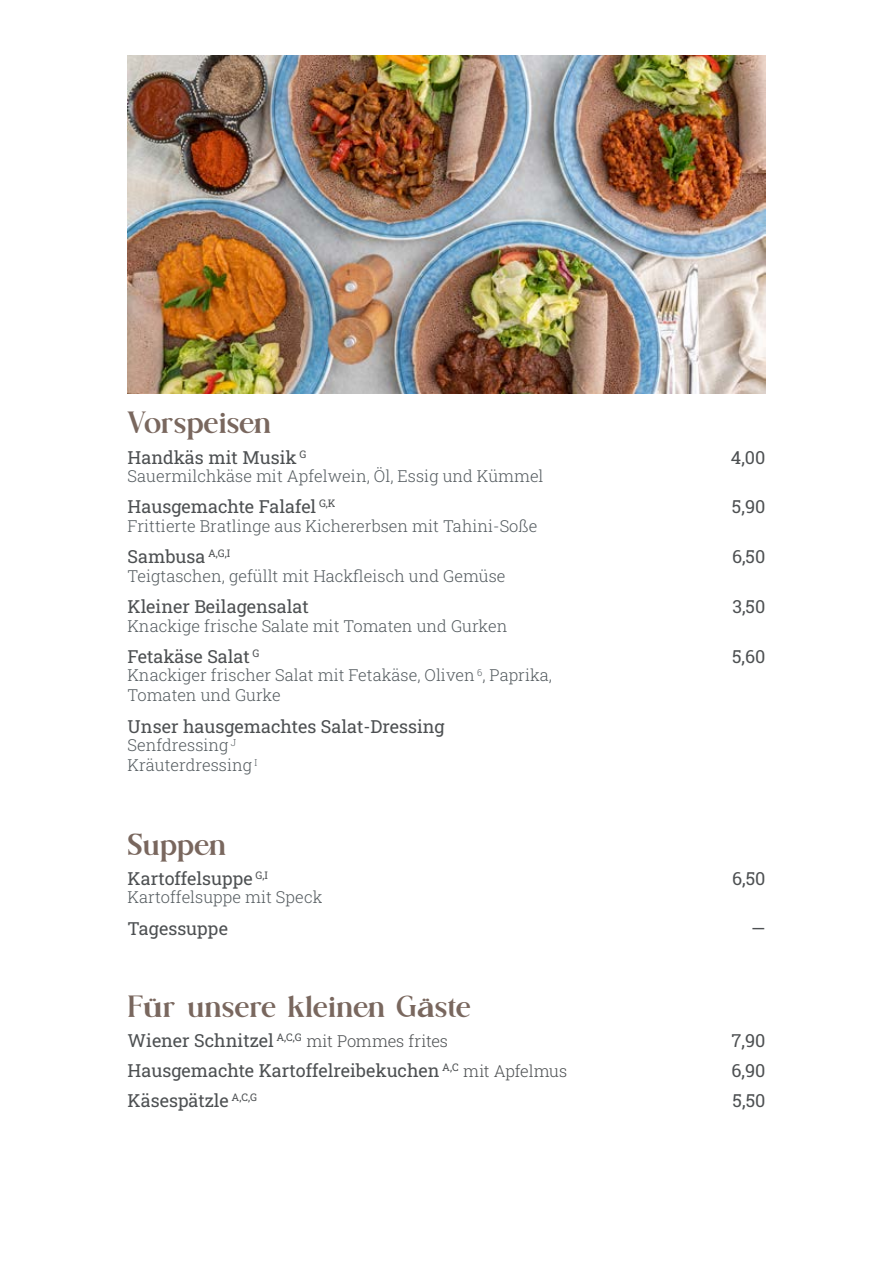
<style>
.page{position:relative;width:893px;height:1263px;background:#fff}
.page>*{position:absolute;margin:0;border:0;box-sizing:border-box;transform-origin:0 0}
.t1{font:33px "Logistra";color:#79675e}
.t2{font:18px "Roboto Slab";color:#4d5052}
.t3{font:300 16.5px/19.8px "Roboto Slab";color:#545b5f}
.s1{font-weight:300;font-size:16.5px}
</style>
<div class="page">
<img style="left:128px;top:55px;width:637px;height:339px">
<h1 class="t1" style="left:128px;top:406px;width:145px">Vorspeisen</h1>
<p class="t2" style="left:128px;top:445px;width:180px">Handkäs mit Musik <sup>G</sup></p>
<p class="t2" style="left:731px;top:445px;width:36px">4,00</p>
<p class="t3" style="left:128px;top:465px;width:417px">Sauermilchkäse mit Apfelwein, Öl, Essig und Kümmel</p>
<p class="t2" style="left:128px;top:495px;width:210px">Hausgemachte Falafel <sup>G,K</sup></p>
<p class="t2" style="left:732px;top:495px;width:35px">5,90</p>
<p class="t3" style="left:128px;top:515px;width:411px">Frittierte Bratlinge aus Kichererbsen mit Tahini-Soße</p>
<p class="t2" style="left:128px;top:544px;width:104px">Sambusa <sup>A,G,I</sup></p>
<p class="t2" style="left:732px;top:544px;width:35px">6,50</p>
<p class="t3" style="left:128px;top:565px;width:379px">Teigtaschen, gefüllt mit Hackfleisch und Gemüse</p>
<p class="t2" style="left:128px;top:594px;width:183px">Kleiner Beilagensalat</p>
<p class="t2" style="left:732px;top:594px;width:35px">3,50</p>
<p class="t3" style="left:128px;top:615px;width:381px">Knackige frische Salate mit Tomaten und Gurken</p>
<p class="t2" style="left:128px;top:644px;width:133px">Fetakäse Salat <sup>G</sup></p>
<p class="t2" style="left:732px;top:644px;width:35px">5,60</p>
<p class="t3" style="left:128px;top:665px;width:426px">Knackiger frischer Salat mit Fetakäse, Oliven <sup>6</sup>, Paprika,<br>Tomaten und Gurke</p>
<p class="t2" style="left:128px;top:714px;width:319px">Unser hausgemachtes Salat-Dressing</p>
<p class="t3" style="left:128px;top:735px;width:131px">Senfdressing <sup>J<br></sup>Kräuterdressing <sup>I</sup></p>
<h1 class="t1" style="left:128px;top:827px;width:100px">Suppen</h1>
<p class="t2" style="left:128px;top:866px;width:142px">Kartoffelsuppe <sup>G,I</sup></p>
<p class="t2" style="left:732px;top:866px;width:35px">6,50</p>
<p class="t3" style="left:128px;top:887px;width:196px">Kartoffelsuppe mit Speck</p>
<p class="t2" style="left:128px;top:916px;width:102px">Tagessuppe</p>
<p class="t2" style="left:751px;top:916px;width:16px">—</p>
<h1 class="t1" style="left:128px;top:989px;width:345px">Für unsere kleinen Gäste</h1>
<p class="t2" style="left:128px;top:1028px;width:322px">Wiener Schnitzel <sup>A,C,G</sup> <span class="s1">mit Pommes frites</span></p>
<p class="t2" style="left:731px;top:1028px;width:35px">7,90</p>
<p class="t2" style="left:128px;top:1058px;width:441px">Hausgemachte Kartoffelreibekuchen <sup>A,C</sup> <span class="s1">mit Apfelmus</span></p>
<p class="t2" style="left:731px;top:1058px;width:36px">6,90</p>
<p class="t2" style="left:128px;top:1088px;width:131px">Käsespätzle <sup>A,C,G</sup></p>
<p class="t2" style="left:733px;top:1088px;width:34px">5,50</p>
</div>
